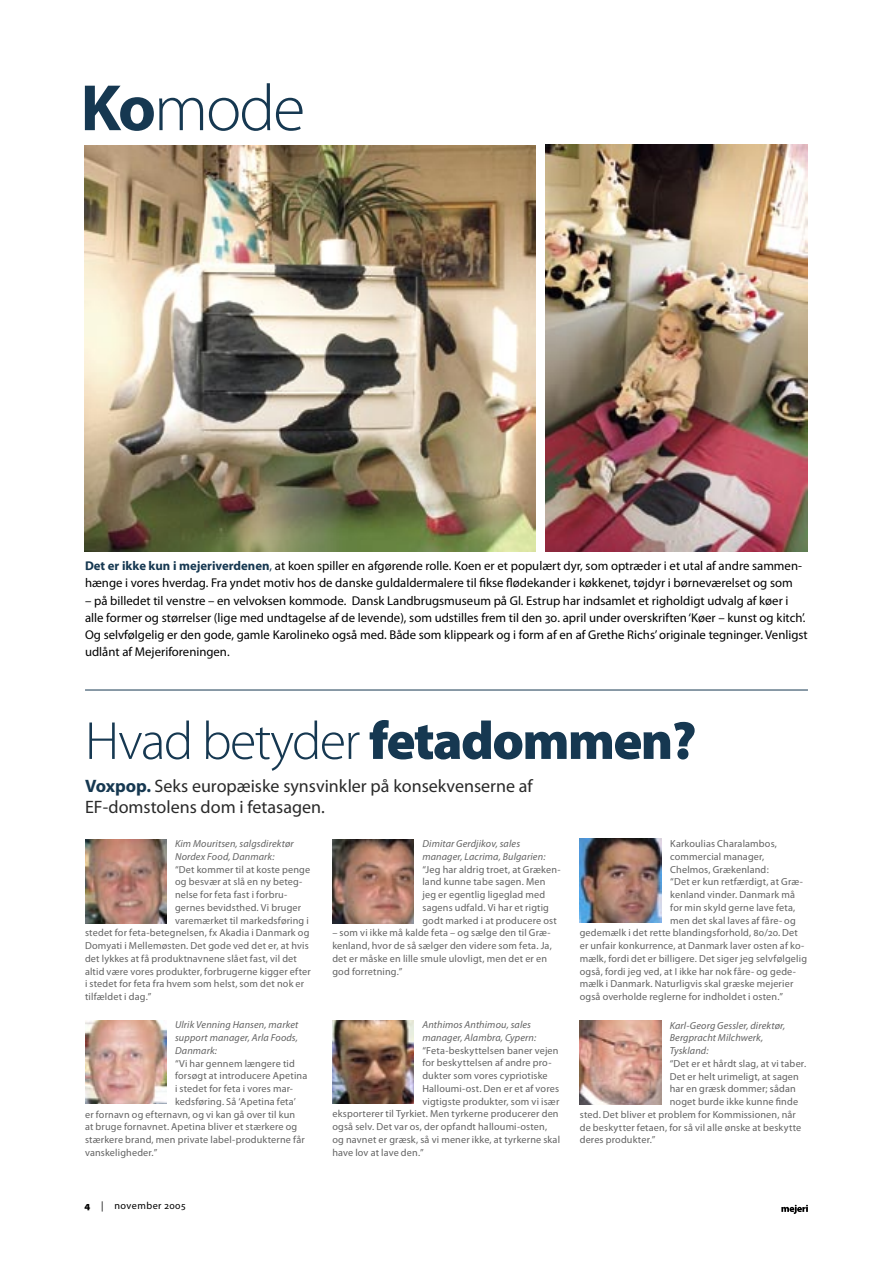
<style>
.page{position:relative;width:893px;height:1263px;background:#fff}
.page>*{position:absolute;margin:0;border:0;box-sizing:border-box;transform-origin:0 0}
.Rubrik_60_bold{font:300 66px "Myriad Pro";color:#163851}
.Rubrik_44{font:300 54px "Myriad Pro";letter-spacing:-.03em;color:#163851}
.Underrubrik_BRØD{font:18px/21px "Myriad Pro";color:#2a2a2a}
.Artikel_BRØD{font:12.75px/17.2px "Myriad Pro";color:#000}
.Billed_txt{font:10.2px/12.8px "Myriad Pro";letter-spacing:.015em;color:#636363}
.Billed_txt-2{font:italic 10.2px/12.8px "Myriad Pro";letter-spacing:.015em;color:#636363}
.t1{font:10.2px "Myriad Pro";letter-spacing:.045em;color:#000}
.s1{font-weight:700}
.s2{font-weight:700;color:#163851}
.s3{color:#163851}
.s4{font-weight:900}
</style>
<div class="page">
<img style="left:332px;top:840px;width:82px;height:83px">
<img style="left:332px;top:1020px;width:82px;height:84px">
<img style="left:580px;top:1020px;width:81px;height:84px">
<img style="left:580px;top:839px;width:81px;height:83px">
<img style="left:85px;top:840px;width:82px;height:83px">
<img style="left:85px;top:1020px;width:82px;height:84px">
<img style="left:84px;top:145px;width:451px;height:407px">
<img style="left:545px;top:145px;width:262px;height:407px">
<hr style="left:85px;top:690px;width:723px;height:1px;background:#163851">
<svg style="left:781px;top:1205px;width:27px;height:9px"></svg>
<p class="Rubrik_60_bold" style="left:81px;top:72px;width:226px"><span class="s1">Ko</span>mode</p>
<p class="Artikel_BRØD" style="left:85px;top:557px;width:718px"><span class="s2">Det er ikke kun i mejeriverdenen</span><span class="s3">,</span> at koen spiller en afgørende rolle. Koen er et populært dyr, som optræder i et utal af andre sammen&shy;hænge i vores hverdag. Fra yndet motiv hos de danske guldaldermalere til fikse flødekander i køkkenet, tøjdyr i børneværelset og som</p>
<p class="Artikel_BRØD" style="left:85px;top:592px;width:724px">– på billedet til venstre – en velvoksen kommode. Dansk Landbrugsmuseum på Gl. Estrup har indsamlet et righoldigt udvalg af køer i alle former og størrelser (lige med undtagelse af de levende), som udstilles frem til den 30. april under overskriften ‘Køer – kunst og kitch’.<br>Og selvfølgelig er den gode, gamle Karolineko også med. Både som klippeark og i form af en af Grethe Richs’ originale tegninger. Venligst udlånt af Mejeriforeningen.</p>
<p class="Rubrik_44" style="left:85px;top:711px;width:613px">Hvad betyder <span class="s4">fetadommen?</span></p>
<p class="Underrubrik_BRØD" style="left:85px;top:776px;width:449px"><span class="s2">Voxpop.</span> Seks europæiske synsvinkler på konsekvenserne af<br>EF-domstolens dom i fetasagen.</p>
<p class="Billed_txt-2" style="left:175px;top:838px;width:120px">Kim Mouritsen, salgsdirektør<br>Nordex Food, Danmark:</p>
<p class="Billed_txt" style="left:175px;top:863px;width:137px">“Det kommer til at koste penge</p>
<p class="Billed_txt" style="left:175px;top:876px;width:129px">og besvær at slå en ny beteg-</p>
<p class="Billed_txt" style="left:175px;top:888px;width:114px">nelse for feta fast i forbru-</p>
<p class="Billed_txt" style="left:175px;top:901px;width:128px">gernes bevidsthed. Vi bruger</p>
<p class="Billed_txt" style="left:175px;top:914px;width:135px">varemærket til markedsføring i</p>
<p class="Billed_txt" style="left:85px;top:927px;width:226px">stedet for feta-betegnelsen, fx Akadia i Danmark og</p>
<p class="Billed_txt" style="left:85px;top:939px;width:225px">Domyati i Mellemøsten. Det gode ved det er, at hvis</p>
<p class="Billed_txt" style="left:85px;top:952px;width:213px">det lykkes at få produktnavnene slået fast, vil det</p>
<p class="Billed_txt" style="left:85px;top:965px;width:227px">altid være vores produkter, forbrugerne kigger efter</p>
<p class="Billed_txt" style="left:85px;top:978px;width:221px">i stedet for feta fra hvem som helst, som det nok er</p>
<p class="Billed_txt" style="left:85px;top:990px;width:68px">tilfældet i dag.”</p>
<p class="Billed_txt-2" style="left:175px;top:1019px;width:125px;text-align:justify">Ulrik Venning Hansen, market support manager, Arla Foods, Danmark:</p>
<p class="Billed_txt" style="left:175px;top:1057px;width:121px">“Vi har gennem længere tid</p>
<p class="Billed_txt" style="left:175px;top:1070px;width:134px">forsøgt at introducere Apetina</p>
<p class="Billed_txt" style="left:175px;top:1082px;width:120px">i stedet for feta i vores mar-</p>
<p class="Billed_txt" style="left:175px;top:1095px;width:122px">kedsføring. Så ‘Apetina feta’</p>
<p class="Billed_txt" style="left:85px;top:1108px;width:212px">er fornavn og efternavn, og vi kan gå over til kun</p>
<p class="Billed_txt" style="left:85px;top:1121px;width:214px">at bruge fornavnet. Apetina bliver et stærkere og</p>
<p class="Billed_txt" style="left:85px;top:1133px;width:221px">stærkere brand, men private label-produkterne får</p>
<p class="Billed_txt" style="left:85px;top:1146px;width:74px">vanskeligheder.”</p>
<p class="t1" style="left:85px;top:1199px;width:102px"><span class="s4">4</span> | november 2005</p>
<p class="Billed_txt-2" style="left:422px;top:838px;width:125px">Dimitar Gerdjikov, sales manager, Lacrima, Bulgarien:</p>
<p class="Billed_txt" style="left:422px;top:863px;width:140px">“Jeg har aldrig troet, at Græken&shy;land kunne tabe sagen. Men jeg er egentlig ligeglad med sagens udfald. Vi har et rigtig godt marked i at producere ost</p>
<p class="Billed_txt" style="left:332px;top:927px;width:221px">– som vi ikke må kalde feta – og sælge den til Græ&shy;kenland, hvor de så sælger den videre som feta. Ja, det er måske en lille smule ulovligt, men det er en god forretning.”</p>
<p class="Billed_txt-2" style="left:422px;top:1018px;width:115px">Anthimos Anthimou, sales manager, Alambra, Cypern:</p>
<p class="Billed_txt" style="left:422px;top:1044px;width:138px">“Feta-beskyttelsen baner vejen</p>
<p class="Billed_txt" style="left:422px;top:1057px;width:131px">for beskyttelsen af andre pro-</p>
<p class="Billed_txt" style="left:422px;top:1069px;width:127px">dukter som vores cypriotiske</p>
<p class="Billed_txt" style="left:422px;top:1082px;width:138px">Halloumi-ost. Den er et af vores</p>
<p class="Billed_txt" style="left:422px;top:1095px;width:138px">vigtigste produkter, som vi især</p>
<p class="Billed_txt" style="left:332px;top:1108px;width:228px">eksporterer til Tyrkiet. Men tyrkerne producerer den</p>
<p class="Billed_txt" style="left:332px;top:1120px;width:216px">også selv. Det var os, der opfandt halloumi-osten,</p>
<p class="Billed_txt" style="left:332px;top:1133px;width:229px">og navnet er græsk, så vi mener ikke, at tyrkerne skal</p>
<p class="Billed_txt" style="left:332px;top:1146px;width:93px">have lov at lave den.”</p>
<p class="Billed_txt" style="left:670px;top:837px;width:108px">Karkoulias Charalambos, commercial manager,<br>Chelmos, Grækenland:</p>
<p class="Billed_txt" style="left:670px;top:876px;width:134px">“Det er kun retfærdigt, at Græ-</p>
<p class="Billed_txt" style="left:670px;top:888px;width:126px">kenland vinder. Danmark må</p>
<p class="Billed_txt" style="left:670px;top:901px;width:127px">for min skyld gerne lave feta,</p>
<p class="Billed_txt" style="left:670px;top:914px;width:127px">men det skal laves af fåre- og</p>
<p class="Billed_txt" style="left:580px;top:927px;width:220px">gedemælk i det rette blandingsforhold, 80/20. Det</p>
<p class="Billed_txt" style="left:580px;top:939px;width:226px">er unfair konkurrence, at Danmark laver osten af ko-</p>
<p class="Billed_txt" style="left:580px;top:952px;width:229px">mælk, fordi det er billigere. Det siger jeg selvfølgelig</p>
<p class="Billed_txt" style="left:580px;top:965px;width:218px">også, fordi jeg ved, at I ikke har nok fåre- og gede-</p>
<p class="Billed_txt" style="left:580px;top:978px;width:215px">mælk i Danmark. Naturligvis skal græske mejerier</p>
<p class="Billed_txt" style="left:580px;top:990px;width:205px">også overholde reglerne for indholdet i osten.”</p>
<p class="Billed_txt-2" style="left:670px;top:1019px;width:117px">Karl-Georg Gessler, direktør,<br>Bergpracht Milchwerk,<br>Tyskland:</p>
<p class="Billed_txt" style="left:670px;top:1057px;width:138px">“Det er et hårdt slag, at vi taber.</p>
<p class="Billed_txt" style="left:670px;top:1070px;width:131px">Det er helt urimeligt, at sagen</p>
<p class="Billed_txt" style="left:670px;top:1083px;width:128px">har en græsk dommer; sådan</p>
<p class="Billed_txt" style="left:670px;top:1095px;width:130px">noget burde ikke kunne finde</p>
<p class="Billed_txt" style="left:580px;top:1108px;width:218px">sted. Det bliver et problem for Kommissionen, når</p>
<p class="Billed_txt" style="left:580px;top:1121px;width:223px">de beskytter fetaen, for så vil alle ønske at beskytte</p>
<p class="Billed_txt" style="left:580px;top:1134px;width:77px">deres produkter.”</p>
</div>
